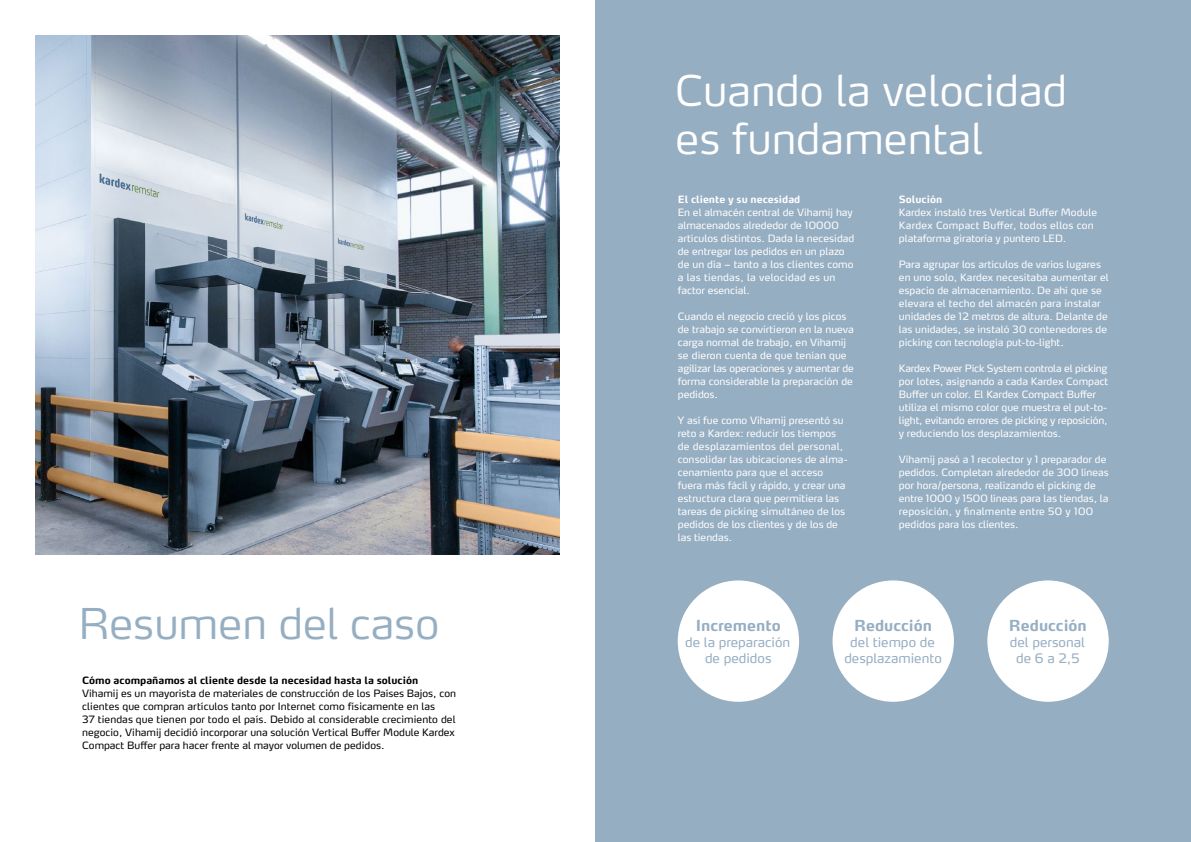
<style>
.page{position:relative;width:1191px;height:842px;background:#fff}
.page>*{position:absolute;margin:0;border:0;box-sizing:border-box;transform-origin:0 0}
.t1{font:300 42px/48px "Max OT";color:#fff}
.t2{font:300 42px "Max OT";color:#96aec2}
.t3{font:700 15px "Max OT";color:#96aec2}
.t4{font:13px/16px "Max OT";color:#96aec2;text-align:center}
.t5{font:10px/13px "Max OT";color:#fff}
.t6{font:10px/13px "Max OT";color:#000}
.t7{font:700 10px "Max OT";color:#000}
.t8{font:700 10px "Max OT";color:#fff}
</style>
<div class="page">
<div style="left:595px;top:0;width:596px;height:842px;background:#96aec2"></div>
<img style="left:36px;top:36px;width:524px;height:518px">
<div style="left:677px;top:580px;width:122px;height:122px;background:#fff;border-radius:50%"></div>
<div style="left:832px;top:580px;width:122px;height:122px;background:#fff;border-radius:50%"></div>
<div style="left:987px;top:580px;width:121px;height:122px;background:#fff;border-radius:50%"></div>
<h1 class="t2" style="left:78px;top:597px;width:362px">Resumen del caso</h1>
<p class="t7" style="left:82px;top:674px;width:337px">Cómo acompañamos al cliente desde la necesidad hasta la solución</p>
<p class="t6" style="left:82px;top:687px;width:375px">Vihamij es un mayorista de materiales de construcción de los Países Bajos, con clientes que compran artículos tanto por Internet como físicamente en las<br>37 tiendas que tienen por todo el país. Debido al considerable crecimiento del negocio, Vihamij decidió incorporar una solución Vertical Buffer Module Kardex Compact Buffer para hacer frente al mayor volumen de pedidos.</p>
<h1 class="t1" style="left:675px;top:66px;width:393px">Cuando la velocidad es fundamental</h1>
<p class="t8" style="left:678px;top:193px;width:124px">El cliente y su necesidad</p>
<p class="t5" style="left:678px;top:206px;width:178px">En el almacén central de Vihamij hay almacenados alrededor de 10000 artículos distintos. Dada la necesidad de entregar los pedidos en un plazo de un día – tanto a los clientes como a las tiendas, la velocidad es un factor esencial.</p>
<p class="t5" style="left:678px;top:310px;width:178px">Cuando el negocio creció y los picos de trabajo se convirtieron en la nueva carga normal de trabajo, en Vihamij se dieron cuenta de que tenían que agilizar las operaciones y aumentar de forma considerable la preparación de pedidos.</p>
<p class="t5" style="left:678px;top:414px;width:171px">Y así fue como Vihamij presentó su reto a Kardex: reducir los tiempos de desplazamientos del personal, consolidar las ubicaciones de alma&shy;cenamiento para que el acceso fuera más fácil y rápido, y crear una estructura clara que permitiera las tareas de picking simultáneo de los pedidos de los clientes y de los de las tiendas.</p>
<p class="t8" style="left:899px;top:193px;width:45px">Solución</p>
<p class="t5" style="left:899px;top:206px;width:200px">Kardex instaló tres Vertical Buffer Module<br>Kardex Compact Buffer, todos ellos con plataforma giratoria y puntero LED.</p>
<p class="t5" style="left:899px;top:258px;width:211px">Para agrupar los artículos de varios lugares en uno solo, Kardex necesitaba aumentar el espacio de almacenamiento. De ahí que se elevara el techo del almacén para instalar unidades de 12 metros de altura. Delante de las unidades, se instaló 30 contenedores de picking con tecnología put-to-light.</p>
<p class="t5" style="left:899px;top:362px;width:211px">Kardex Power Pick System controla el picking por lotes, asignando a cada Kardex Compact Buffer un color. El Kardex Compact Buffer utiliza el mismo color que muestra el put-to&shy;light, evitando errores de picking y reposición, y reduciendo los desplazamientos.</p>
<p class="t5" style="left:899px;top:453px;width:211px">Vihamij pasó a 1 recolector y 1 preparador de pedidos. Completan alrededor de 300 líneas por hora/persona, realizando el picking de entre 1000 y 1500 líneas para las tiendas, la reposición, y finalmente entre 50 y 100 pedidos para los clientes.</p>
<h2 class="t3" style="left:695px;top:616px;width:87px">Incremento</h2>
<h3 class="t4" style="left:685px;top:634px;width:106px">de la preparación de pedidos</h3>
<h2 class="t3" style="left:854px;top:616px;width:79px">Reducción</h2>
<h3 class="t4" style="left:844px;top:634px;width:99px">del tiempo de desplazamiento</h3>
<h2 class="t3" style="left:1009px;top:616px;width:79px">Reducción</h2>
<h3 class="t4" style="left:1010px;top:634px;width:76px">del personal de 6 a 2,5</h3>
</div>
